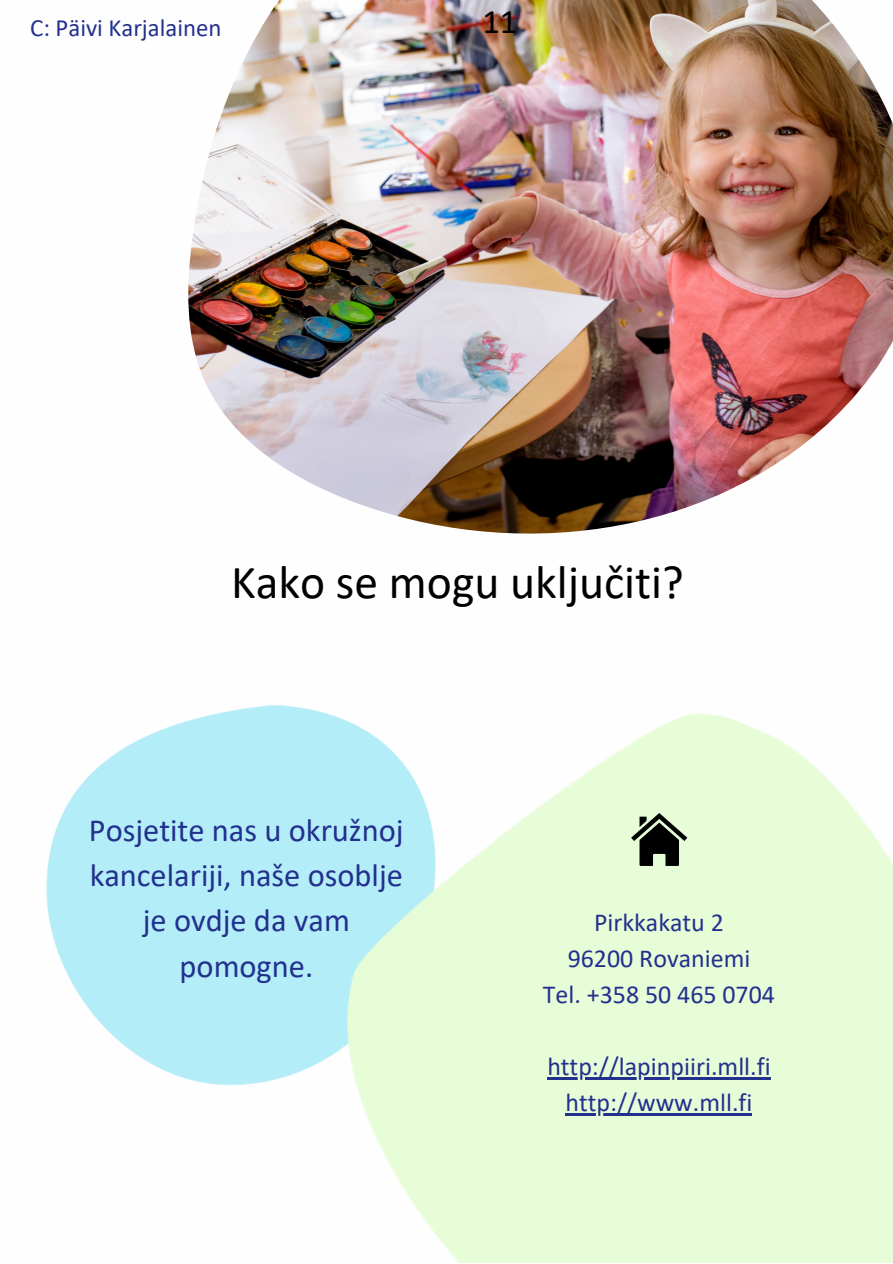
<style>
.page{position:relative;width:893px;height:1264px;background:#fff}
.page>*{position:absolute;margin:0;border:0;box-sizing:border-box;transform-origin:0 0}
.t1{font:47.55px "Calibri";color:#000}
.t2{font:34.5px "Calibri";color:#000}
.t3{font:32.4px/45.5px "Calibri";color:#23318e;text-align:center}
.t4{font:25.95px "Calibri";color:#23318e}
.t5{font:24.75px "Calibri";color:#23318e}
</style>
<div class="page">
<img style="left:46px;top:708px;width:200px;height:378px">
<img style="left:246px;top:704px;width:646px;height:558px">
<svg style="left:631px;top:813px;width:56px;height:53px;background:#6b7564"></svg>
<img style="left:188px;top:0;width:704px;height:534px">
<hr style="left:547px;top:1077px;width:223px;height:2px;background:#23318e">
<hr style="left:565px;top:1113px;width:187px;height:2px;background:#23318e">
<p class="t5" style="left:30px;top:18px;width:193px">C: Päivi Karjalainen</p>
<p class="t2" style="left:482px;top:7px;width:37px">11</p>
<p class="t1" style="left:231px;top:562px;width:454px">Kako se mogu uključiti?</p>
<p class="t3" style="left:89px;top:809px;width:316px">Posjetite nas u okružnoj kancelariji, naše osoblje je ovdje da vam pomogne.</p>
<p class="t4" style="left:594px;top:911px;width:131px">Pirkkakatu 2</p>
<p class="t4" style="left:567px;top:947px;width:184px">96200 Rovaniemi</p>
<p class="t4" style="left:543px;top:983px;width:234px">Tel. +358 50 465 0704</p>
<p class="t4" style="left:547px;top:1055px;width:225px">http://lapinpiiri.mll.fi</p>
<p class="t4" style="left:565px;top:1091px;width:188px">http://www.mll.fi</p>
</div>
